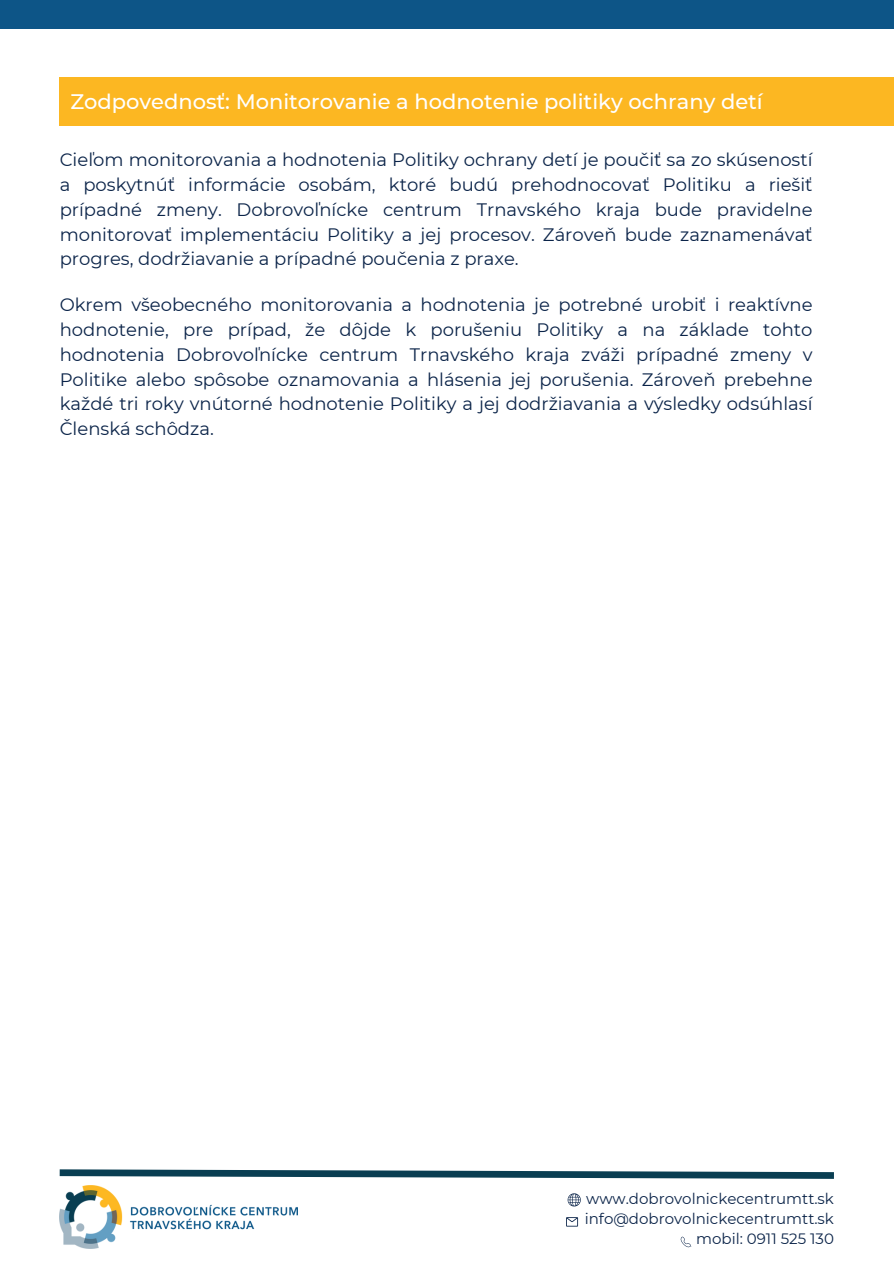
<style>
.page{position:relative;width:894px;height:1264px;background:#fff}
.page>*{position:absolute;margin:0;border:0;box-sizing:border-box;transform-origin:0 0}
.t1{font:500 21px "Montserrat";color:#fff}
.t2{font:18px/24.8px "Montserrat";color:#0b2449;text-align:justify}
.t3{font:15px "Montserrat";color:#0b2449}
</style>
<div class="page">
<div style="left:0;top:0;width:893px;height:29px;background:#0d5587"></div>
<img style="left:60px;top:1185px;width:237px;height:63px">
<svg style="left:59px;top:1169px;width:775px;height:10px"></svg>
<svg style="left:566px;top:1217px;width:12px;height:9px"></svg>
<svg style="left:567px;top:1193px;width:13px;height:13px"></svg>
<svg style="left:680px;top:1236px;width:11px;height:11px"></svg>
<div style="left:60px;top:77px;width:833px;height:49px;background:#fcb722"></div>
<p class="t1" style="left:70px;top:88px;width:693px">Zodpovednosť: Monitorovanie a hodnotenie politiky ochrany detí</p>
<p class="t2" style="left:60px;top:147px;width:754px">Cieľom monitorovania a hodnotenia Politiky ochrany detí je poučiť sa zo skúseností a poskytnúť informácie osobám, ktoré budú prehodnocovať Politiku a riešiť prípadné zmeny. Dobrovoľnícke centrum Trnavského kraja bude pravidelne monitorovať implementáciu Politiky a jej procesov. Zároveň bude zaznamenávať progres, dodržiavanie a prípadné poučenia z praxe.</p>
<p class="t2" style="left:60px;top:292px;width:754px">Okrem všeobecného monitorovania a hodnotenia je potrebné urobiť i reaktívne hodnotenie, pre prípad, že dôjde k porušeniu Politiky a na základe tohto hodnotenia Dobrovoľnícke centrum Trnavského kraja zváži prípadné zmeny v Politike alebo spôsobe oznamovania a hlásenia jej porušenia. Zároveň prebehne každé tri roky vnútorné hodnotenie Politiky a jej dodržiavania a výsledky odsúhlasí Členská schôdza.</p>
<h1 class="t3" style="left:586px;top:1189px;width:249px">www.dobrovolnickecentrumtt.sk</h1>
<h2 class="t3" style="left:584px;top:1209px;width:251px">info@dobrovolnickecentrumtt.sk</h2>
<h2 class="t3" style="left:696px;top:1229px;width:139px">mobil: 0911 525 130</h2>
</div>
